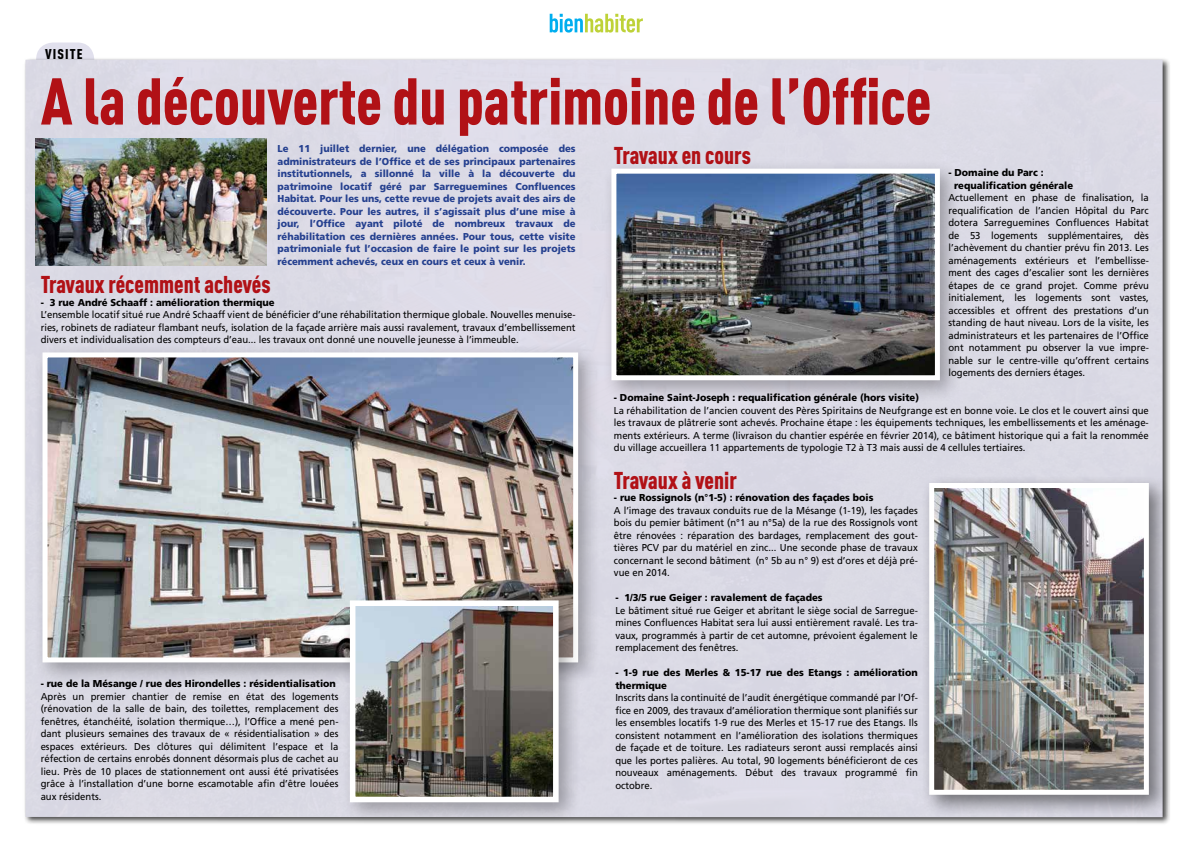
<style>
.page{position:relative;width:1191px;height:842px;background:#fff}
.page>*{position:absolute;margin:0;border:0;box-sizing:border-box;transform-origin:0 0}
.t1{font:900 65px "DIN Cond";color:#b11116;scale:.95 1}
.t2{font:900 24px "DIN Cond";color:#b11116;scale:.95 1}
.t3{font:900 14px "DIN Cond";letter-spacing:.08em;color:#000}
.t4{font:10px/12.5px "Frutiger LT Std";color:#000;text-align:justify;scale:.95 1}
.t5{font:900 10px/12.5px "Frutiger LT Std";color:#25408f;text-align:justify;scale:.95 1}
.t6{font:900 10px/12.5px "Frutiger LT Std";color:#000;scale:.95 1}
</style>
<div class="page">
<div style="left:36px;top:42px;width:58px;height:52px;background:#e1e0ed;border-radius:17px"></div>
<div style="left:26px;top:60px;width:1136px;height:757px;background:#dbdae5"></div>
<svg style="left:549px;top:14px;width:94px;height:19px"></svg>
<div style="left:34px;top:343px;width:567px;height:342px;background:#000;opacity:.3"></div>
<img style="left:49px;top:358px;width:523px;height:298px">
<div style="left:43px;top:352px;width:535px;height:310px;border:5px solid #fff"></div>
<div style="left:341px;top:591px;width:240px;height:234px;background:#000;opacity:.3"></div>
<img style="left:357px;top:607px;width:194px;height:188px">
<div style="left:350px;top:600px;width:208px;height:202px;border:6px solid #fff"></div>
<div style="left:602px;top:160px;width:361px;height:243px;background:#000;opacity:.3"></div>
<img style="left:617px;top:175px;width:317px;height:199px">
<div style="left:611px;top:169px;width:329px;height:211px;border:5px solid #fff"></div>
<img style="left:35px;top:139px;width:231px;height:126px">
<div style="left:920px;top:474px;width:252px;height:344px;background:#000;opacity:.5"></div>
<img style="left:935px;top:489px;width:207px;height:300px">
<div style="left:929px;top:483px;width:219px;height:312px;border:5px solid #fff"></div>
<h3 class="t3" style="left:45px;top:46px;width:39px">VISITE</h3>
<h1 class="t1" style="left:41px;top:61px;width:939px">A la découverte du patrimoine de l’Office</h1>
<p class="t5" style="left:277px;top:143px;width:315px">Le 11 juillet dernier, une délégation composée des administrateurs de l’Office et de ses principaux partenaires institutionnels, a sillonné la ville à la découverte du patrimoine locatif géré par Sarreguemines Confluences Habitat. Pour les uns, cette revue de projets avait des airs de découverte. Pour les autres, il s’agissait plus d’une mise à jour, l’Office ayant piloté de nombreux travaux de réhabilitation ces dernières années. Pour tous, cette visite patrimoniale fut l’occasion de faire le point sur les projets récemment achevés, ceux en cours et ceux à venir.</p>
<h2 class="t2" style="left:41px;top:270px;width:244px">Travaux récemment achevés</h2>
<p class="t6" style="left:41px;top:296px;width:248px">- 3 rue André Schaaff : amélioration thermique</p>
<p class="t4" style="left:41px;top:309px;width:564px">L’ensemble locatif situé rue André Schaaff vient de bénéficier d’une réhabilitation thermique globale. Nouvelles menuise&shy;ries, robinets de radiateur flambant neufs, isolation de la façade arrière mais aussi ravalement, travaux d’embellissement divers et individualisation des compteurs d’eau... les travaux ont donné une nouvelle jeunesse à l’immeuble.</p>
<h2 class="t2" style="left:614px;top:140px;width:146px">Travaux en cours</h2>
<p class="t6" style="left:954px;top:167px;width:127px;text-indent:-6px">- Domaine du Parc : requalification générale</p>
<p class="t4" style="left:948px;top:192px;width:212px">Actuellement en phase de finalisation, la requalification de l’ancien Hôpital du Parc dotera Sarreguemines Confluences Habitat de 53 logements supplémentaires, dès l’achèvement du chantier prévu fin 2013. Les aménagements extérieurs et l’embellisse&shy;ment des cages d’escalier sont les dernières étapes de ce grand projet. Comme prévu initialement, les logements sont vastes, accessibles et offrent des prestations d’un standing de haut niveau. Lors de la visite, les administrateurs et les partenaires de l’Office ont notamment pu observer la vue impre&shy;nable sur le centre-ville qu’offrent certains logements des derniers étages.</p>
<p class="t6" style="left:41px;top:677px;width:312px">- rue de la Mésange / rue des Hirondelles : résidentialisation</p>
<p class="t4" style="left:41px;top:690px;width:315px">Après un premier chantier de remise en état des logements (rénovation de la salle de bain, des toilettes, remplacement des fenêtres, étanchéité, isolation thermique…), l’Office a mené pen&shy;dant plusieurs semaines des travaux de « résidentialisation » des espaces extérieurs. Des clôtures qui délimitent l’espace et la réfection de certains enrobés donnent désormais plus de cachet au lieu. Près de 10 places de stationnement ont aussi été privatisées grâce à l’installation d’une borne escamotable afin d’être louées aux résidents.</p>
<p class="t6" style="left:614px;top:392px;width:323px">- Domaine Saint-Joseph : requalification générale (hors visite)</p>
<p class="t4" style="left:614px;top:404px;width:564px">La réhabilitation de l’ancien couvent des Pères Spiritains de Neufgrange est en bonne voie. Le clos et le couvert ainsi que les travaux de plâtrerie sont achevés. Prochaine étape : les équipements techniques, les embellissements et les aménage&shy;ments extérieurs. A terme (livraison du chantier espérée en février 2014), ce bâtiment historique qui a fait la renommée du village accueillera 11 appartements de typologie T2 à T3 mais aussi de 4 cellules tertiaires.</p>
<h2 class="t2" style="left:614px;top:465px;width:131px">Travaux à venir</h2>
<p class="t6" style="left:614px;top:492px;width:275px">- rue Rossignols (n°1-5) : rénovation des façades bois</p>
<p class="t4" style="left:614px;top:504px;width:321px">A l’image des travaux conduits rue de la Mésange (1-19), les façades bois du pemier bâtiment (n°1 au n°5a) de la rue des Rossignols vont être rénovées : réparation des bardages, remplacement des gout&shy;tières PCV par du matériel en zinc... Une seconde phase de travaux concernant le second bâtiment (n° 5b au n° 9) est d’ores et déjà pré&shy;vue en 2014.</p>
<p class="t6" style="left:615px;top:592px;width:220px">- 1/3/5 rue Geiger : ravalement de façades</p>
<p class="t4" style="left:615px;top:604px;width:320px">Le bâtiment situé rue Geiger et abritant le siège social de Sarregue&shy;mines Confluences Habitat sera lui aussi entièrement ravalé. Les tra&shy;vaux, programmés à partir de cet automne, prévoient également le remplacement des fenêtres.</p>
<p class="t6" style="left:615px;top:667px;width:320px">- 1-9 rue des Merles &amp; 15-17 rue des Etangs : amélioration thermique</p>
<p class="t4" style="left:615px;top:692px;width:320px">Inscrits dans la continuité de l’audit énergétique commandé par l’Of&shy;fice en 2009, des travaux d’amélioration thermique sont planifiés sur les ensembles locatifs 1-9 rue des Merles et 15-17 rue des Etangs. Ils consistent notamment en l’amélioration des isolations thermiques de façade et de toiture. Les radiateurs seront aussi remplacés ainsi que les portes palières. Au total, 90 logements bénéficieront de ces nouveaux aménagements. Début des travaux programmé fin octobre.</p>
</div>
